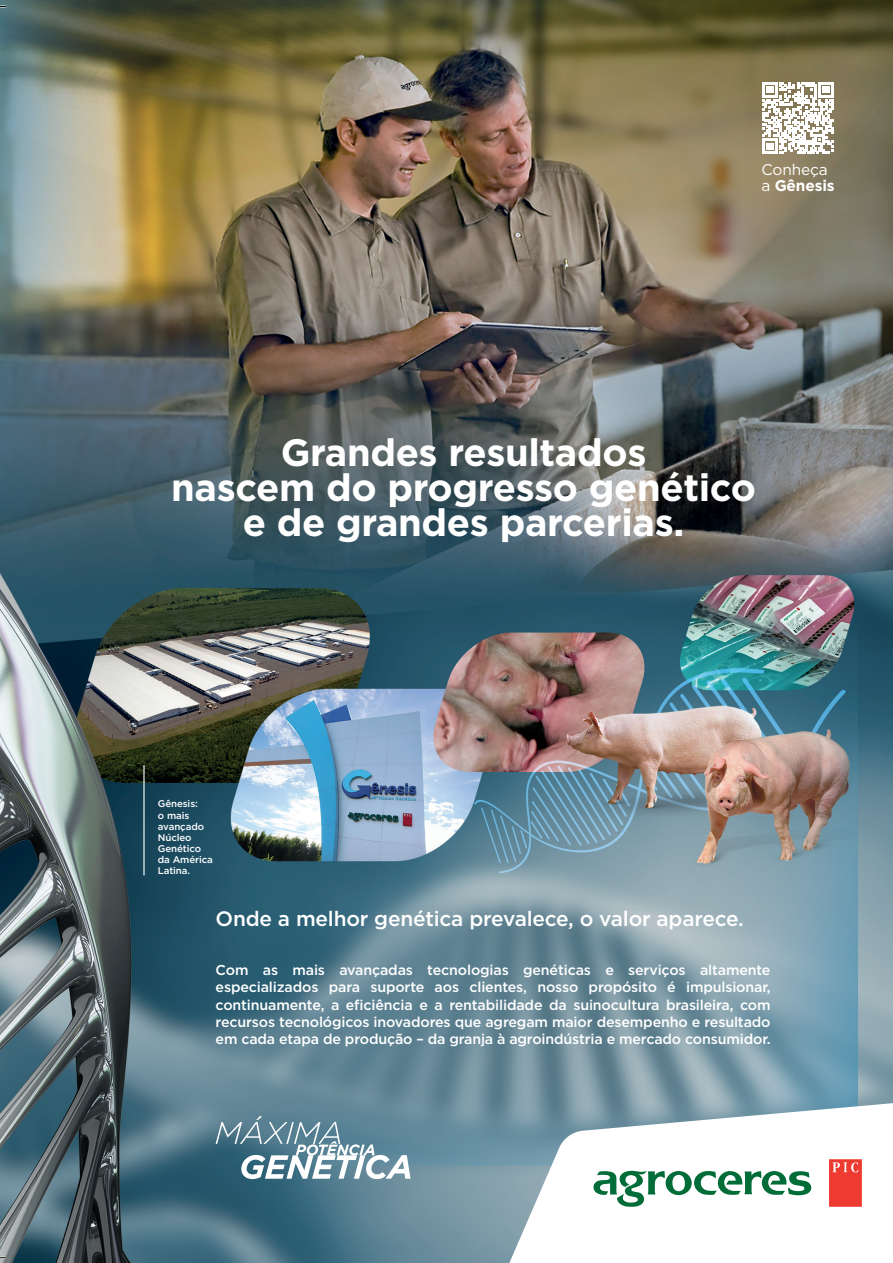
<style>
.page{position:relative;width:893px;height:1263px;background:#fff}
.page>*{position:absolute;margin:0;border:0;box-sizing:border-box;transform-origin:0 0}
.t1{font:700 38.1px/35.4px "Gotham";letter-spacing:-.01em;color:#fff;text-align:center}
.t2{font:500 20.85px "Gotham";letter-spacing:-.01em;color:#fff}
.t3{font:15.45px/15.5px "Gotham";letter-spacing:-.01em;color:#fff}
.t4{font:500 14.25px/17.4px "Gotham";letter-spacing:-.01em;color:#fff;text-align:justify}
.t5{font:500 9.75px/11.1px "Gotham";letter-spacing:-.01em;color:#fff}
.s1{font-weight:700}
</style>
<div class="page">
<img style="left:0;top:0;width:893px;height:1263px">
<svg style="left:502px;top:1100px;width:391px;height:163px"></svg>
<svg style="left:593px;top:1170px;width:218px;height:37px"></svg>
<svg style="left:829px;top:1159px;width:33px;height:48px;background:#ee473e"></svg>
<svg style="left:216px;top:1116px;width:194px;height:63px"></svg>
<hr style="left:143px;top:765px;width:2px;height:110px;background:#fff">
<svg style="left:762px;top:82px;width:72px;height:72px"></svg>
<svg style="left:0;top:6px;width:6px;height:2px"></svg>
<svg style="left:0;top:1257px;width:6px;height:2px"></svg>
<p class="t3" style="left:761px;top:162px;width:75px">Conheça a <span class="s1">Gênesis</span></p>
<p class="t1" style="left:171px;top:434px;width:586px">Grandes resultados<br>nascem do progresso genético e de grandes parcerias.</p>
<p class="t5" style="left:158px;top:798px;width:57px">Gênesis:<br>o mais avançado<br>Núcleo<br>Genético da América<br>Latina.</p>
<p class="t2" style="left:216px;top:905px;width:530px">Onde a melhor genética prevalece, o valor aparece.</p>
<p class="t4" style="left:216px;top:961px;width:557px">Com as mais avançadas tecnologias genéticas e serviços altamente especializados para suporte aos clientes, nosso propósito é impulsionar, continuamente, a eficiência e a rentabilidade da suinocultura brasileira, com recursos tecnológicos inovadores que agregam maior desempenho e resultado em cada etapa de produção – da granja à agroindústria e mercado consumidor.</p>
</div>
